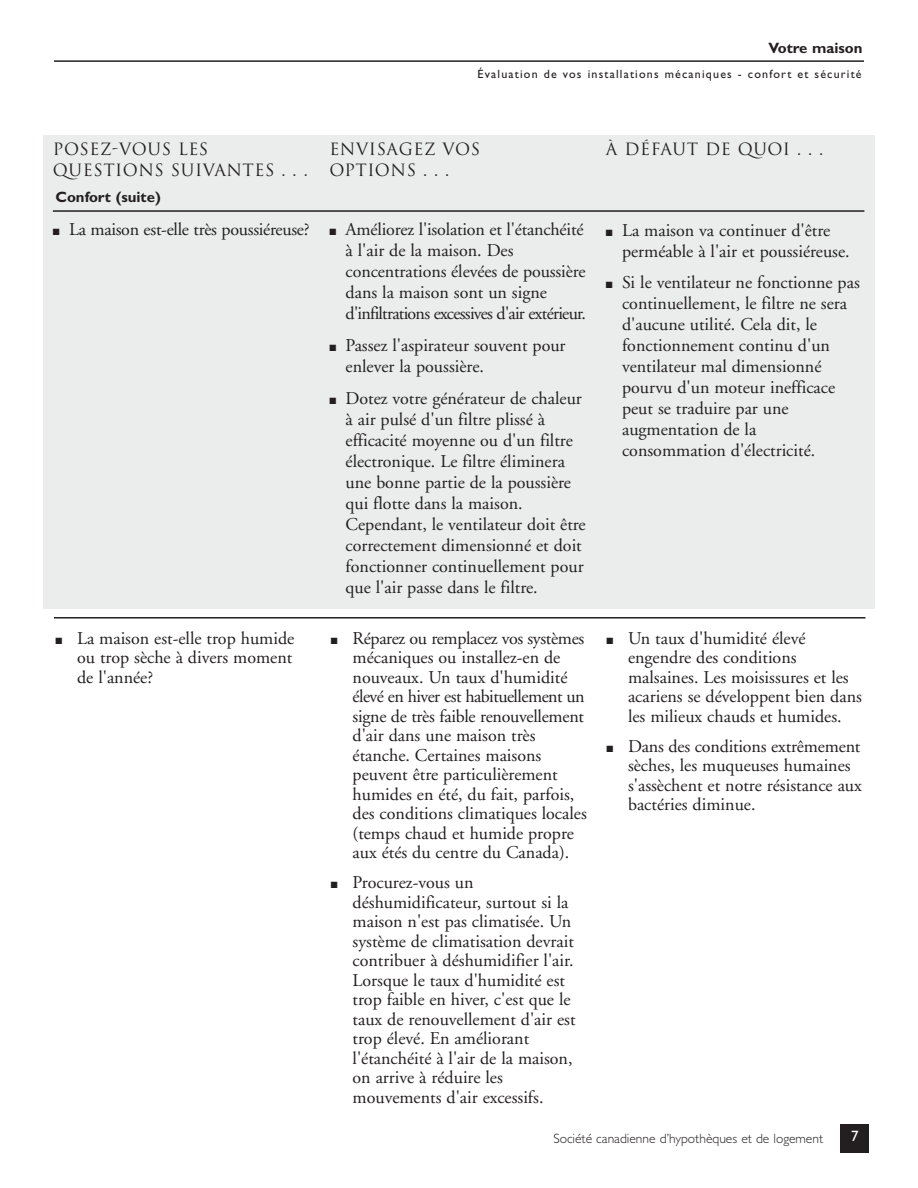
<style>
.page{position:relative;width:918px;height:1188px;background:#fff}
.page>*{position:absolute;margin:0;border:0;box-sizing:border-box;transform-origin:0 0}
.t1{font:18px/19.5px "Adobe Garamond";color:#231f20}
.t2{font:16.5px/21px "Trajan";letter-spacing:.03em;color:#231f20}
.t3{font:700 15px "Gill Sans Std";color:#231f20}
.t4{font:15px "Gill Sans Std";color:#fff}
.t5{font:300 13.5px "Gill Sans Std";color:#231f20}
.t6{font:12px "Gill Sans Std";letter-spacing:.1em;color:#231f20}
</style>
<div class="page">
<div style="left:841px;top:1124px;width:28px;height:29px;background:#231f20"></div>
<hr style="left:54px;top:60px;width:810px;height:2px;background:#231f20">
<hr style="left:54px;top:617px;width:812px;height:2px;background:#231f20">
<div style="left:43px;top:135px;width:832px;height:474px;background:#ebecec"></div>
<hr style="left:53px;top:210px;width:811px;height:2px;background:#231f20">
<p class="t3" style="left:768px;top:43px;width:96px">Votre maison</p>
<p class="t6" style="left:478px;top:69px;width:386px">Évaluation de vos installations mécaniques - confort et sécurité</p>
<p class="t2" style="left:53px;top:139px;width:256px">POSEZ-VOUS LES<br>QUESTIONS SUIVANTES . . .</p>
<p class="t3" style="left:55px;top:192px;width:107px">Confort (suite)</p>
<p class="t1" style="left:53px;top:221px;width:258px">■ La maison est-elle très poussiéreuse?</p>
<p class="t2" style="left:329px;top:139px;width:152px">ENVISAGEZ VOS<br>OPTIONS . . .</p>
<p class="t1" style="left:346px;top:220px;width:242px;line-height:21px;text-indent:-16px">■ Améliorez l'isolation et l'étanchéité à l'air de la maison. Des concentrations élevées de poussière dans la maison sont un signe d'infiltrations excessives d'air extérieur.</p>
<p class="t1" style="left:346px;top:336px;width:222px;line-height:21px;text-indent:-16px">■ Passez l'aspirateur souvent pour enlever la poussière.</p>
<p class="t1" style="left:346px;top:389px;width:242px;line-height:21px;text-indent:-16px">■ Dotez votre générateur de chaleur à air pulsé d'un filtre plissé à efficacité moyenne ou d'un filtre électronique. Le filtre éliminera une bonne partie de la poussière qui flotte dans la maison.<br>Cependant, le ventilateur doit être correctement dimensionné et doit fonctionner continuellement pour que l'air passe dans le filtre.</p>
<p class="t2" style="left:606px;top:139px;width:219px">À DÉFAUT DE QUOI . . .</p>
<p class="t1" style="left:622px;top:221px;width:229px;line-height:21px;text-indent:-16px">■ La maison va continuer d'être perméable à l'air et poussiéreuse.</p>
<p class="t1" style="left:622px;top:274px;width:239px;line-height:21px;text-indent:-16px">■ Si le ventilateur ne fonctionne pas continuellement, le filtre ne sera d'aucune utilité. Cela dit, le fonctionnement continu d'un ventilateur mal dimensionné pourvu d'un moteur inefficace peut se traduire par une augmentation de la consommation d'électricité.</p>
<p class="t1" style="left:77px;top:630px;width:219px;text-align:justify;text-indent:-22px">■ La maison est-elle trop humide ou trop sèche à divers moment de l'année?</p>
<p class="t1" style="left:353px;top:630px;width:236px;text-indent:-22px">■ Réparez ou remplacez vos systèmes mécaniques ou installez-en de nouveaux. Un taux d'humidité élevé en hiver est habituellement un signe de très faible renouvellement d'air dans une maison très étanche. Certaines maisons peuvent être particulièrement humides en été, du fait, parfois, des conditions climatiques locales (temps chaud et humide propre aux étés du centre du Canada).</p>
<p class="t1" style="left:353px;top:875px;width:224px;text-indent:-22px">■ Procurez-vous un déshumidificateur, surtout si la maison n'est pas climatisée. Un système de climatisation devrait contribuer à déshumidifier l'air.<br>Lorsque le taux d'humidité est trop faible en hiver, c'est que le taux de renouvellement d'air est trop élevé. En améliorant l'étanchéité à l'air de la maison, on arrive à réduire les mouvements d'air excessifs.</p>
<p class="t1" style="left:628px;top:630px;width:235px;text-indent:-22px">■ Un taux d'humidité élevé engendre des conditions malsaines. Les moisissures et les acariens se développent bien dans les milieux chauds et humides.</p>
<p class="t1" style="left:628px;top:738px;width:235px;text-indent:-22px">■ Dans des conditions extrêmement sèches, les muqueuses humaines s'assèchent et notre résistance aux bactéries diminue.</p>
<p class="t5" style="left:553px;top:1134px;width:271px">Société canadienne d’hypothèques et de logement</p>
<p class="t4" style="left:851px;top:1131px;width:9px">7</p>
</div>
